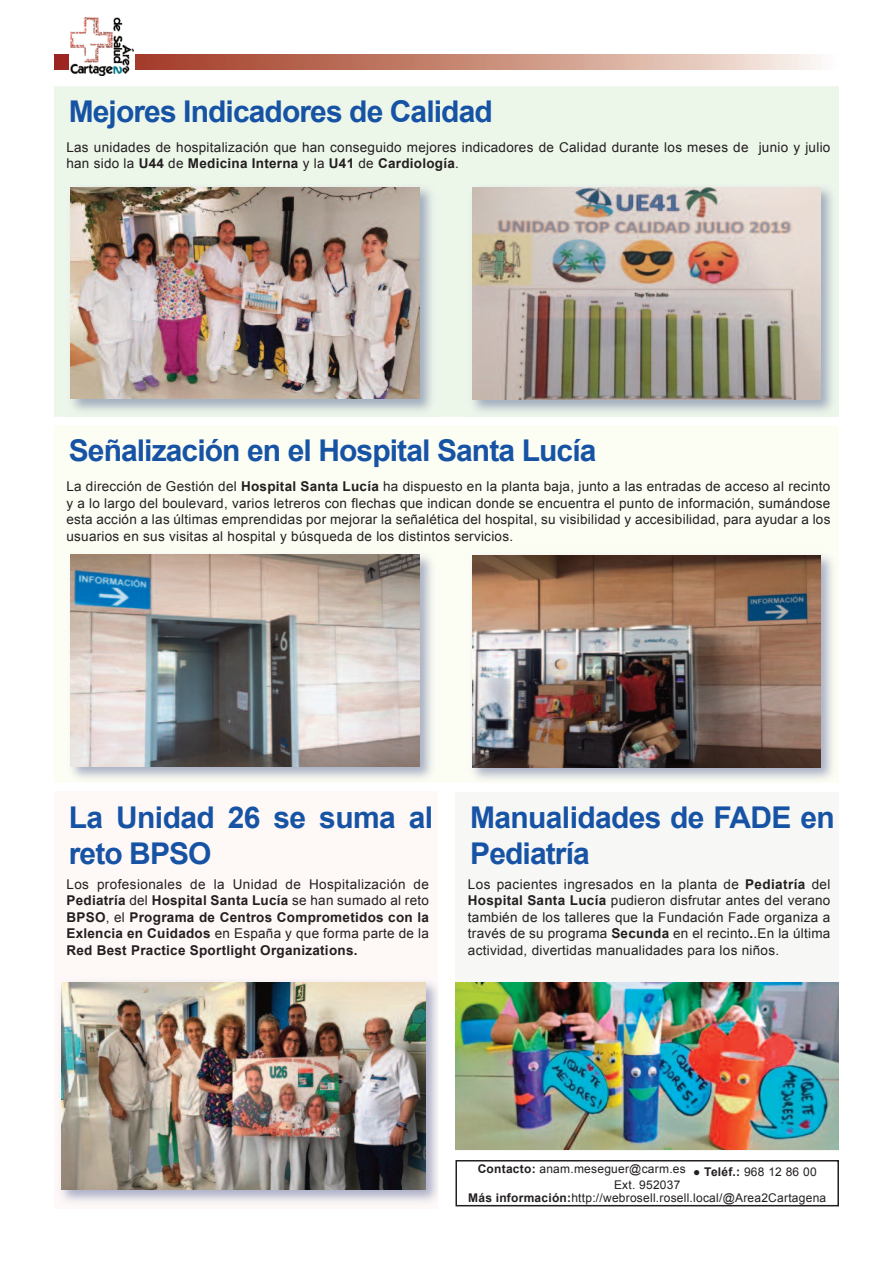
<style>
.page{position:relative;width:893px;height:1263px;background:#fff}
.page>*{position:absolute;margin:0;border:0;box-sizing:border-box;transform-origin:0 0}
.t1{font:700 30px/36px "Arial";letter-spacing:-.03em;color:#1753a4}
.t2{font:13.5px/16.5px "Arial";letter-spacing:.02em;color:#231f20;text-align:justify}
.t3{font:700 13.5px/16.5px "Arial";letter-spacing:.02em;color:#231f20;text-align:justify}
.t4{font:12px/15.9px "Arial";letter-spacing:.02em;color:#231f20;text-align:center}
.s1{font-weight:700}
.s2{font-weight:400}
</style>
<div class="page">
<div style="left:455px;top:792px;width:384px;height:358px;background:#f7f7f6"></div>
<img style="left:54px;top:54px;width:766px;height:16px">
<div style="left:455px;top:1160px;width:384px;height:46px;border:2px solid #231f20"></div>
<div style="left:54px;top:86px;width:785px;height:331px;background:#ecf6e9"></div>
<img style="left:455px;top:982px;width:384px;height:167px">
<div style="left:69px;top:17px;width:66px;height:61px;background:#fff"></div>
<img style="left:70px;top:17px;width:63px;height:59px">
<img style="left:64px;top:180px;width:375px;height:237px">
<img style="left:71px;top:187px;width:348px;height:212px">
<img style="left:59px;top:980px;width:379px;height:224px">
<img style="left:62px;top:982px;width:363px;height:207px">
<img style="left:465px;top:181px;width:374px;height:236px">
<img style="left:472px;top:188px;width:349px;height:212px">
<div style="left:54px;top:426px;width:785px;height:356px;background:#fcfdf3"></div>
<img style="left:64px;top:548px;width:375px;height:235px">
<img style="left:71px;top:555px;width:348px;height:212px">
<img style="left:465px;top:549px;width:374px;height:234px">
<img style="left:472px;top:556px;width:349px;height:212px">
<h1 class="t1" style="left:69px;top:93px;width:426px">Mejores Indicadores de Calidad</h1>
<p class="t2" style="left:66px;top:139px;width:765px">Las unidades de hospitalización que han conseguido mejores indicadores de Calidad durante los meses de junio y julio han sido la <span class="s1">U44</span> de <span class="s1">Medicina Interna</span> y la <span class="s1">U41</span> de <span class="s1">Cardiología</span>.</p>
<h1 class="t1" style="left:69px;top:433px;width:529px">Señalización en el Hospital Santa Lucía</h1>
<p class="t2" style="left:66px;top:478px;width:765px">La dirección de Gestión del <span class="s1">Hospital Santa Lucía</span> ha dispuesto en la planta baja, junto a las entradas de acceso al recinto y a lo largo del boulevard, varios letreros con flechas que indican donde se encuentra el punto de información, sumándose esta acción a las últimas emprendidas por mejorar la señalética del hospital, su visibilidad y accesibilidad, para ayudar a los usuarios en sus visitas al hospital y búsqueda de los distintos servicios.</p>
<h1 class="t1" style="left:69px;top:800px;width:366px">La Unidad 26 se suma al reto BPSO</h1>
<p class="t3" style="left:66px;top:876px;width:364px"><span class="s2">Los profesionales de la Unidad de Hospitalización de </span>Pediatría <span class="s2">del</span> Hospital Santa Lucía <span class="s2">se han sumado al reto </span>BPSO<span class="s2">, el</span> Programa de Centros Comprometidos con la Exlencia en Cuidados <span class="s2">en España y que forma parte de la </span>Red Best Practice Sportlight Organizations.</p>
<h1 class="t1" style="left:470px;top:800px;width:366px">Manualidades de FADE en<br>Pediatría</h1>
<p class="t2" style="left:468px;top:876px;width:364px">Los pacientes ingresados en la planta de <span class="s1">Pediatría</span> del <span class="s1">Hospital Santa Lucía</span> pudieron disfrutar antes del verano también de los talleres que la Fundación Fade organiza a través de su programa <span class="s1">Secunda</span> en el recinto<span class="s1">.</span>.En la última actividad, divertidas manualidades para los niños.</p>
<p class="t4" style="left:478px;top:1161px;width:340px"><span class="s1">Contacto:</span> anam.meseguer@carm.es ● <span class="s1">Teléf.:</span> 968 12 86 00<br>Ext. 952037</p>
<p class="t4" style="left:468px;top:1190px;width:360px"><span class="s1">Más información:</span>http://webrosell.rosell.local/@Area2Cartagena</p>
</div>
